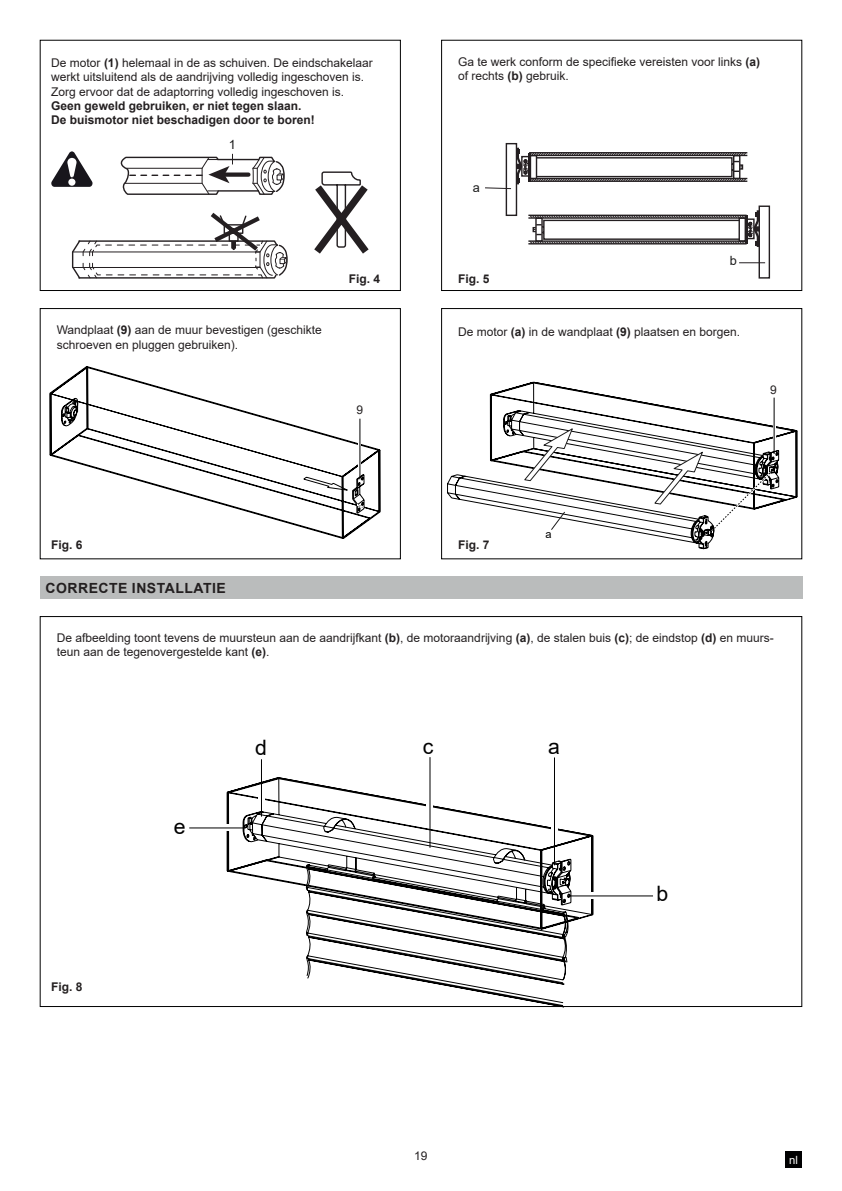
<style>
.page{position:relative;width:842px;height:1191px;background:#fff}
.page>*{position:absolute;margin:0;border:0;box-sizing:border-box;transform-origin:0 0}
.t1{font:21.2px "Arial";color:#000}
.Inhalt_Überschrift{font:700 14px "Arial";letter-spacing:.035em;color:#231f20}
.t2{font:12.8px "Arial";color:#1c1c1c}
.t3{font:12px/14.4px "Arial";color:#231f20}
.t4{font:700 12px/14.4px "Arial";color:#231f20}
.t5{font:11.4px "Arial";color:#fff}
.t6{font:11px "Arial";color:#000}
.s1{font-weight:700}
</style>
<div class="page">
<div style="left:785px;top:1151px;width:17px;height:17px;background:#000001"></div>
<svg style="left:314px;top:171px;width:55px;height:83px"></svg>
<div style="left:40px;top:40px;width:361px;height:251px;border:1px solid #000001"></div>
<div style="left:40px;top:308px;width:361px;height:251px;border:1px solid #000001"></div>
<div style="left:441px;top:308px;width:361px;height:251px;border:1px solid #000001"></div>
<div style="left:441px;top:40px;width:361px;height:251px;border:1px solid #000001"></div>
<div style="left:40px;top:576px;width:762px;height:23px;background:#babcbc"></div>
<svg style="left:485px;top:143px;width:286px;height:136px"></svg>
<svg style="left:49px;top:366px;width:332px;height:173px"></svg>
<svg style="left:61px;top:398px;width:303px;height:115px"></svg>
<hr style="left:360px;top:419px;width:1px;height:60px;background:#000">
<svg style="left:447px;top:394px;width:267px;height:155px"></svg>
<svg style="left:490px;top:381px;width:308px;height:152px"></svg>
<svg style="left:227px;top:777px;width:365px;height:230px"></svg>
<div style="left:258px;top:792px;width:6px;height:9px;background:#fff"></div>
<hr style="left:261px;top:759px;width:1px;height:57px;background:#000">
<svg style="left:222px;top:824px;width:10px;height:7px"></svg>
<hr style="left:189px;top:827px;width:56px;height:1px;background:#000">
<svg style="left:587px;top:892px;width:9px;height:7px"></svg>
<hr style="left:568px;top:895px;width:85px;height:1px;background:#000">
<svg style="left:427px;top:800px;width:6px;height:9px"></svg>
<div style="left:551px;top:823px;width:6px;height:9px;background:#fff"></div>
<hr style="left:430px;top:757px;width:1px;height:90px;background:#000">
<hr style="left:554px;top:757px;width:1px;height:108px;background:#000">
<svg style="left:51px;top:151px;width:237px;height:128px"></svg>
<p class="t3" style="left:51px;top:55px;width:323px">De motor <span class="s1">(1)</span> helemaal in de as schuiven. De eindschakelaar werkt uitsluitend als de aandrijving volledig ingeschoven is.<br>Zorg ervoor dat de adaptorring volledig ingeschoven is.</p>
<p class="t4" style="left:51px;top:99px;width:265px">Geen geweld gebruiken, er niet tegen slaan.<br>De buismotor niet beschadigen door te boren!</p>
<p class="t2" style="left:229px;top:136px;width:9px">1</p>
<p class="t3" style="left:57px;top:323px;width:267px">Wandplaat <span class="s1">(9)</span> aan de muur bevestigen (geschikte</p>
<p class="t3" style="left:57px;top:337px;width:183px">schroeven en pluggen gebruiken).</p>
<p class="t4" style="left:349px;top:272px;width:33px">Fig. 4</p>
<p class="t3" style="left:357px;top:403px;width:8px">9</p>
<p class="t3" style="left:458px;top:55px;width:304px">Ga te werk conform de specifieke vereisten voor links <span class="s1">(a)</span></p>
<p class="t3" style="left:458px;top:69px;width:112px">of rechts <span class="s1">(b)</span> gebruik.</p>
<p class="t2" style="left:473px;top:179px;width:9px">a</p>
<p class="t4" style="left:458px;top:272px;width:33px">Fig. 5</p>
<p class="t2" style="left:730px;top:252px;width:9px">b</p>
<p class="t3" style="left:458px;top:324px;width:284px">De motor <span class="s1">(a)</span> in de wandplaat <span class="s1">(9)</span> plaatsen en borgen.</p>
<p class="t3" style="left:770px;top:382px;width:8px">9</p>
<p class="t4" style="left:51px;top:537px;width:33px">Fig. 6</p>
<p class="t4" style="left:458px;top:537px;width:33px">Fig. 7</p>
<p class="Inhalt_Überschrift" style="left:46px;top:578px;width:182px">CORRECTE INSTALLATIE</p>
<p class="t6" style="left:545px;top:527px;width:8px">a</p>
<p class="t3" style="left:57px;top:630px;width:719px">De afbeelding toont tevens de muursteun aan de aandrijfkant <span class="s1">(b)</span>, de motoraandrijving <span class="s1">(a)</span>, de stalen buis <span class="s1">(c)</span>; de eindstop <span class="s1">(d)</span> en muurs&shy;teun aan de tegenovergestelde kant <span class="s1">(e)</span>.</p>
<p class="t4" style="left:51px;top:979px;width:33px">Fig. 8</p>
<h1 class="t1" style="left:174px;top:811px;width:13px">e</h1>
<h1 class="t1" style="left:255px;top:733px;width:13px">d</h1>
<h1 class="t1" style="left:423px;top:731px;width:12px">c</h1>
<h1 class="t1" style="left:548px;top:731px;width:13px">a</h1>
<h1 class="t1" style="left:656px;top:879px;width:13px">b</h1>
<p class="t3" style="left:414px;top:1148px;width:15px">19</p>
<p class="t5" style="left:789px;top:1152px;width:10px">nl</p>
</div>
